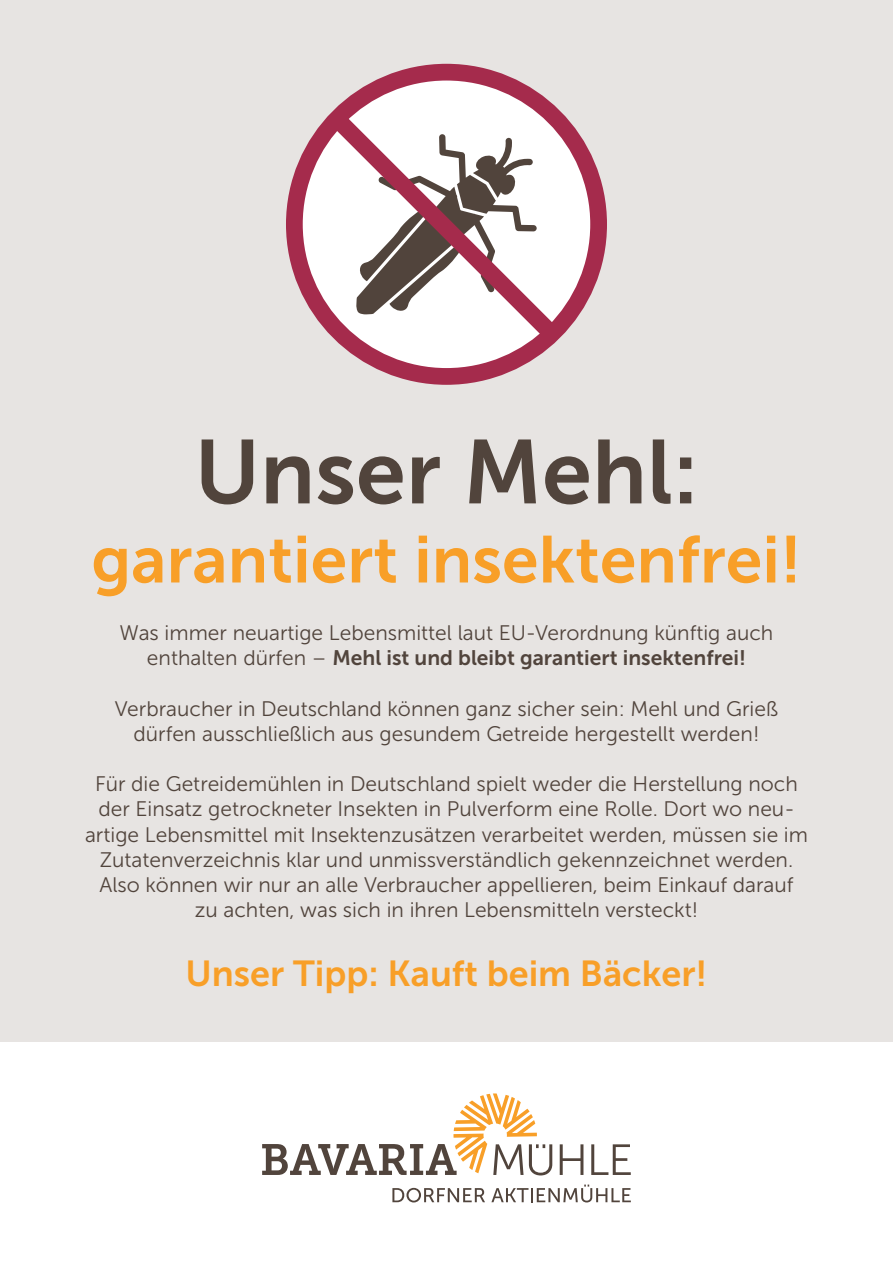
<style>
.page{position:relative;width:893px;height:1263px;background:#fff}
.page>*{position:absolute;margin:0;border:0;box-sizing:border-box;transform-origin:0 0}
.t1{font:90px "Museo Sans 700";color:#51443c}
.t2{font:66px "Museo Sans 700";color:#f89f28}
.t3{font:36px "Museo Sans 700";color:#f89f28}
.t4{font:21px/25.2px "Museo Sans 300";color:#51443c;text-align:center}
.t5{font:21px "Museo Sans 700";color:#51443c}
.s1{font-family:"Museo Sans 300"}
</style>
<div class="page">
<div style="left:0;top:0;width:893px;height:1042px;background:#e7e4e2"></div>
<svg style="left:294px;top:72px;width:305px;height:304px;background:#e0b6c1"></svg>
<div style="left:286px;top:64px;width:321px;height:321px;border:17px solid #a52b4c;border-radius:50%"></div>
<svg style="left:315px;top:97px;width:260px;height:260px;background:#d8c5c8"></svg>
<svg style="left:392px;top:1188px;width:93px;height:14px"></svg>
<svg style="left:491px;top:1184px;width:140px;height:18px"></svg>
<svg style="left:262px;top:1093px;width:290px;height:82px"></svg>
<svg style="left:560px;top:1144px;width:23px;height:31px"></svg>
<svg style="left:591px;top:1144px;width:40px;height:31px"></svg>
<h1 class="t1" style="left:194px;top:422px;width:506px">Unser Mehl:</h1>
<h2 class="t2" style="left:91px;top:523px;width:712px">garantiert insektenfrei!</h2>
<p class="t4" style="left:120px;top:620px;width:655px">Was immer neuartige Lebensmittel laut EU-Verordnung künftig auch</p>
<p class="t5" style="left:147px;top:646px;width:601px"><span class="s1">enthalten dürfen –</span> Mehl ist und bleibt garantiert insektenfrei!</p>
<p class="t4" style="left:115px;top:696px;width:665px">Verbraucher in Deutschland können ganz sicher sein: Mehl und Grieß dürfen ausschließlich aus gesundem Getreide hergestellt werden!</p>
<p class="t4" style="left:85px;top:771px;width:724px">Für die Getreidemühlen in Deutschland spielt weder die Herstellung noch der Einsatz getrockneter Insekten in Pulverform eine Rolle. Dort wo neu&shy;artige Lebensmittel mit Insektenzusätzen verarbeitet werden, müssen sie im Zutatenverzeichnis klar und unmissverständlich gekennzeichnet werden.<br>Also können wir nur an alle Verbraucher appellieren, beim Einkauf darauf<br>zu achten, was sich in ihren Lebensmitteln versteckt!</p>
<h3 class="t3" style="left:186px;top:953px;width:523px">Unser Tipp: Kauft beim Bäcker!</h3>
</div>
